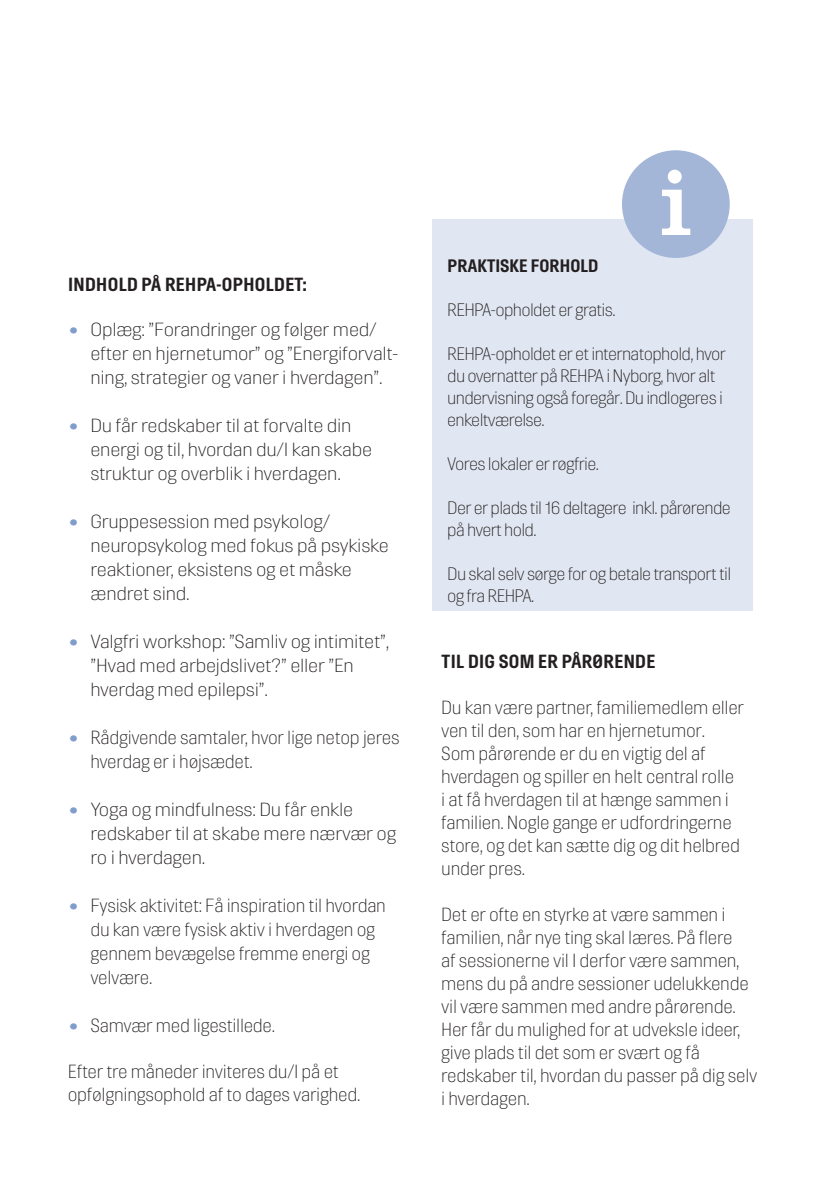
<style>
.page{position:relative;width:840px;height:1191px;background:#fff}
.page>*{position:absolute;margin:0;border:0;box-sizing:border-box;transform-origin:0 0}
.brødtekst{font:300 19px/23px "Hill";letter-spacing:.02em;color:#231f20}
.brødtekst-2{font:300 19px/24px "Hill";letter-spacing:.02em;color:#231f20;scale:1.07 1}
.t1{font:700 19px "Hill";letter-spacing:.02em;color:#231f20}
.t2{font:300 18px/22px "Hill";color:#231f20}
.t3{font:700 18px "Hill";letter-spacing:.01em;color:#231f20}
.s1{color:#809ec9}
</style>
<div class="page">
<div style="left:432px;top:220px;width:320px;height:391px;background:#e1e7f2"></div>
<div style="left:621px;top:150px;width:108px;height:108px;background:#a3b6d8;border-radius:50%"></div>
<div style="left:667px;top:170px;width:14px;height:14px;background:#fff;border-radius:50%"></div>
<svg style="left:662px;top:190px;width:28px;height:45px"></svg>
<p class="t1" style="left:68px;top:274px;width:240px">INDHOLD PÅ REHPA-OPHOLDET:</p>
<p class="brødtekst-2" style="left:91px;top:318px;width:288px;text-indent:-23px"><span class="s1">•</span> Oplæg: ”Forandringer og følger med/ efter en hjernetumor” og ”Energiforvalt&shy;ning, strategier og vaner i hverdagen”.</p>
<p class="brødtekst-2" style="left:91px;top:414px;width:264px;text-indent:-23px"><span class="s1">•</span> Du får redskaber til at forvalte din energi og til, hvordan du/I kan skabe struktur og overblik i hverdagen.</p>
<p class="brødtekst-2" style="left:91px;top:510px;width:279px;text-indent:-23px"><span class="s1">•</span> Gruppesession med psykolog/ neuropsykolog med fokus på psykiske reaktioner, eksistens og et måske ændret sind.</p>
<p class="brødtekst-2" style="left:91px;top:630px;width:280px;text-indent:-23px"><span class="s1">•</span> Valgfri workshop: ”Samliv og intimitet”, ”Hvad med arbejdslivet?” eller ”En hverdag med epilepsi”.</p>
<p class="brødtekst" style="left:91px;top:726px;width:310px;line-height:24px;text-indent:-23px"><span class="s1">•</span> Rådgivende samtaler, hvor lige netop jeres hverdag er i højsædet.</p>
<p class="brødtekst-2" style="left:91px;top:798px;width:286px;text-indent:-23px"><span class="s1">•</span> Yoga og mindfulness: Du får enkle redskaber til at skabe mere nærvær og ro i hverdagen.</p>
<p class="brødtekst" style="left:91px;top:894px;width:296px;line-height:24px;text-indent:-23px"><span class="s1">•</span> Fysisk aktivitet: Få inspiration til hvordan du kan være fysisk aktiv i hverdagen og gennem bevægelse fremme energi og velvære.</p>
<p class="brødtekst" style="left:68px;top:1014px;width:208px"><span class="s1">•</span> Samvær med ligestillede.</p>
<p class="brødtekst" style="left:68px;top:1060px;width:293px">Efter tre måneder inviteres du/I på et opfølgningsophold af to dages varighed.</p>
<p class="t3" style="left:447px;top:256px;width:152px">PRAKTISKE FORHOLD</p>
<p class="t2" style="left:447px;top:299px;width:169px">REHPA-opholdet er gratis.</p>
<p class="t2" style="left:447px;top:343px;width:279px">REHPA-opholdet er et internatophold, hvor du overnatter på REHPA i Nyborg, hvor alt undervisning også foregår. Du indlogeres i enkeltværelse.</p>
<p class="t2" style="left:447px;top:453px;width:152px">Vores lokaler er røgfrie.</p>
<p class="t2" style="left:447px;top:497px;width:284px">Der er plads til 16 deltagere inkl. pårørende på hvert hold.</p>
<p class="t2" style="left:447px;top:563px;width:284px">Du skal selv sørge for og betale transport til og fra REHPA.</p>
<p class="t1" style="left:441px;top:651px;width:215px">TIL DIG SOM ER PÅRØRENDE</p>
<p class="brødtekst" style="left:441px;top:696px;width:303px">Du kan være partner, familiemedlem eller ven til den, som har en hjernetumor.</p>
<p class="brødtekst" style="left:441px;top:742px;width:299px">Som pårørende er du en vigtig del af hverdagen og spiller en helt central rolle i at få hverdagen til at hænge sammen i familien. Nogle gange er udfordringerne store, og det kan sætte dig og dit helbred under pres.</p>
<p class="brødtekst" style="left:441px;top:903px;width:317px">Det er ofte en styrke at være sammen i familien, når nye ting skal læres. På flere<br>af sessionerne vil I derfor være sammen, mens du på andre sessioner udelukkende vil være sammen med andre pårørende.<br>Her får du mulighed for at udveksle ideer, give plads til det som er svært og få redskaber til, hvordan du passer på dig selv i hverdagen.</p>
</div>
